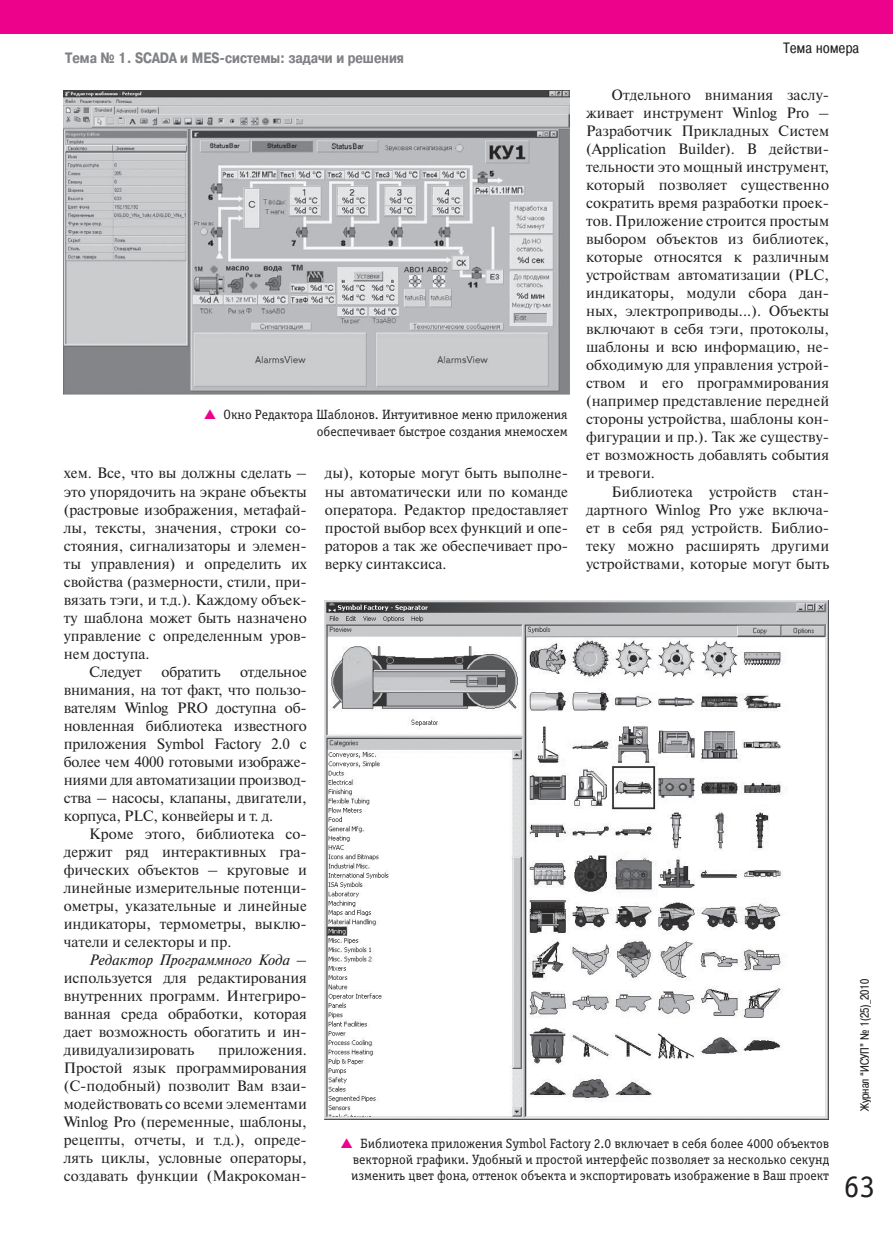
<style>
.page{position:relative;width:893px;height:1234px;background:#fff}
.page>*{position:absolute;margin:0;border:0;box-sizing:border-box;transform-origin:0 0}
.t1{font:31.5px "Officina Serif C";color:#231f20}
.t2{font:15px/18px "Newton C";color:#231f20;text-align:justify}
.t3{font:700 15px "Pragmatica Cond C";color:#808285}
.t4{font:15px "Pragmatica Cond C";letter-spacing:.03em;color:#231f20}
.t5{font:13.5px/16.2px "Officina Serif C";color:#231f20;text-align:right}
.t6{font:12px "Pragmatica Cond C";color:#231f20}
.s1{font-style:italic}
</style>
<div class="page">
<div style="left:0;top:0;width:893px;height:34px;background:#ed028c"></div>
<img style="left:64px;top:91px;width:506px;height:303px">
<img style="left:324px;top:600px;width:505px;height:518px">
<p class="t3" style="left:65px;top:50px;width:340px">Тема № 1. SCADA и MES-системы: задачи и решения</p>
<p class="t4" style="left:784px;top:39px;width:77px">Тема номера</p>
<p class="t2" style="left:586px;top:86px;width:245px;text-indent:26px">Отдельного внимания заслу&shy;живает инструмент Winlog Pro – Разработчик Прикладных Систем (Application Builder). В действи&shy;тельности это мощный инструмент, который позволяет существенно сократить время разработки проек&shy;тов. Приложение строится простым выбором объектов из библиотек, которые относятся к различным устройствам автоматизации (PLC, индикаторы, модули сбора дан&shy;ных, электроприводы...). Объекты включают в себя тэги, протоколы, шаблоны и всю информацию, не&shy;обходимую для управления устрой&shy;ством и его программирования (например представление передней стороны устройства, шаблоны кон&shy;фигурации и пр.). Так же существу&shy;ет возможность добавлять события и тревоги.</p>
<p class="t2" style="left:586px;top:482px;width:245px;text-indent:26px">Библиотека устройств стан&shy;дартного Winlog Pro уже включа&shy;ет в себя ряд устройств. Библио&shy;теку можно расширять другими устройствами, которые могут быть</p>
<p class="t5" style="left:224px;top:407px;width:346px">Окно Редактора Шаблонов. Интуитивное меню приложения обеспечивает быстрое создания мнемосхем</p>
<p class="t2" style="left:325px;top:464px;width:245px">ды), которые могут быть выполне&shy;ны автоматически или по команде оператора. Редактор предоставляет простой выбор всех функций и опе&shy;раторов а так же обеспечивает про&shy;верку синтаксиса.</p>
<p class="t2" style="left:64px;top:464px;width:245px">хем. Все, что вы должны сделать –</p>
<p class="t2" style="left:64px;top:482px;width:245px">это упорядочить на экране объекты</p>
<p class="t2" style="left:64px;top:500px;width:245px">(растровые изображения, метафай-</p>
<p class="t2" style="left:64px;top:518px;width:245px">лы, тексты, значения, строки со-</p>
<p class="t2" style="left:64px;top:536px;width:245px">стояния, сигнализаторы и элемен-</p>
<p class="t2" style="left:64px;top:554px;width:245px">ты управления) и определить их</p>
<p class="t2" style="left:64px;top:572px;width:245px">свойства (размерности, стили, при-</p>
<p class="t2" style="left:64px;top:590px;width:245px">вязать тэги, и т.д.). Каждому объек-</p>
<p class="t2" style="left:64px;top:608px;width:245px">ту шаблона может быть назначено</p>
<p class="t2" style="left:64px;top:626px;width:245px">управление с определенным уров-</p>
<p class="t2" style="left:64px;top:644px;width:87px">нем доступа.</p>
<p class="t2" style="left:89px;top:662px;width:54px">Следует</p>
<p class="t2" style="left:161px;top:662px;width:61px">обратить</p>
<p class="t2" style="left:64px;top:662px;width:245px;text-indent:176px">отдельное внимания, на тот факт, что пользо&shy;вателям Winlog PRO доступна об&shy;новленная библиотека известного приложения Symbol Factory 2.0 с более чем 4000 готовыми изображе&shy;ниями для автоматизации производ&shy;ства – насосы, клапаны, двигатели, корпуса, PLC, конвейеры и т. д.</p>
<p class="t2" style="left:64px;top:824px;width:245px;text-indent:26px">Кроме этого, библиотека со&shy;держит ряд интерактивных гра&shy;фических объектов – круговые и линейные измерительные потенци&shy;ометры, указательные и линейные индикаторы, термометры, выклю&shy;чатели и селекторы и пр.</p>
<p class="t2" style="left:64px;top:950px;width:245px;text-indent:26px"><span class="s1">Редактор Программного Кода</span> – используется для редактирования внутренних программ. Интегриро&shy;ванная среда обработки, которая дает возможность обогатить и ин&shy;дивидуализировать</p>
<p class="t2" style="left:64px;top:1040px;width:245px;text-indent:154px">приложения.<br>Простой язык программирования (C-подобный) позволит Вам взаи&shy;модействовать со всеми элементами Winlog Pro (переменные, шаблоны, рецепты, отчеты, и т.д.), опреде&shy;лять циклы, условные операторы, создавать функции (Макрокоман-</p>
<p class="t5" style="left:351px;top:1135px;width:479px;text-align:justify;text-indent:9px">Библиотека приложения Symbol Factory 2.0 включает в себя более 4000 объектов векторной графики. Удобный и простой интерфейс позволяет за несколько секунд изменить цвет фона, оттенок объекта и экспортировать изображение в Ваш проект</p>
<p class="t6" style="left:858px;top:1110px;width:134px;rotate:-90deg">Журнал “ИСУП” № 1(25)_2010</p>
<h1 class="t1" style="left:844px;top:1168px;width:33px">63</h1>
</div>
